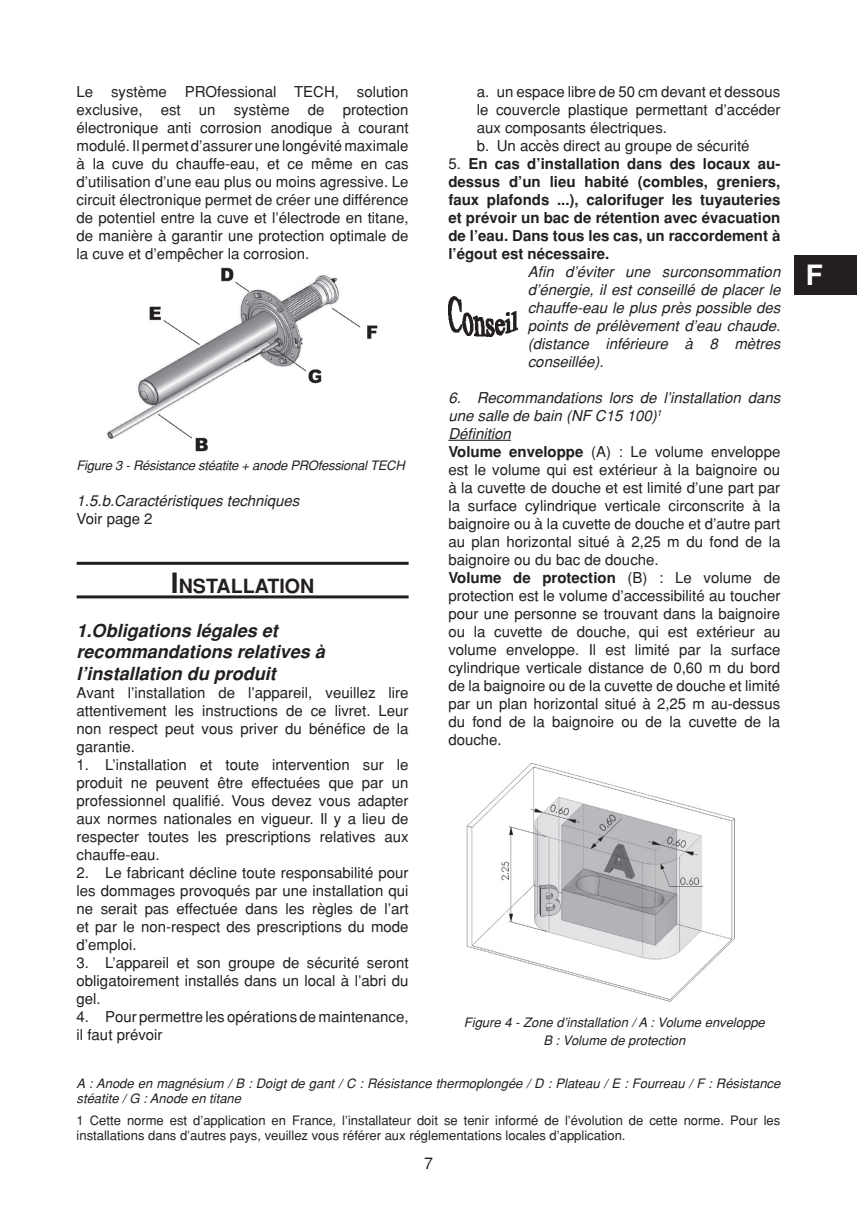
<style>
.page{position:relative;width:857px;height:1225px;background:#fff}
.page>*{position:absolute;margin:0;border:0;box-sizing:border-box;transform-origin:0 0}
.t1{font:700 28px "Helvetica";color:#fff}
.t2{font:700 19.6px "Helvetica";color:#231f20}
.t3{font:italic 700 18px/21.6px "Helvetica";color:#231f20}
.t4{font:16px "Helvetica";color:#231f20}
.t5{font:15px/18px "Helvetica";color:#231f20;text-align:justify}
.t6{font:700 15px/18px "Helvetica";color:#231f20;text-align:justify}
.t7{font:italic 15px/18px "Helvetica";color:#231f20;text-align:justify}
.t8{font:13px/15.6px "Helvetica";color:#231f20}
.t9{font:italic 13px/18px "Helvetica";color:#231f20;text-align:center}
.t10{font:italic 13px "Helvetica";letter-spacing:-.02em;color:#231f20}
.s1{font-weight:400}
.s2{font-style:italic}
.s3{font-weight:700}
.s4{font-size:28px}
</style>
<div class="page">
<div style="left:794px;top:255px;width:62px;height:40px;background:#231f20"></div>
<hr style="left:77px;top:562px;width:331px;height:3px;background:#231f20">
<hr style="left:77px;top:595px;width:331px;height:3px;background:#231f20">
<img style="left:107px;top:267px;width:271px;height:185px">
<hr style="left:448px;top:440px;width:62px;height:1px;background:#231f20">
<img style="left:466px;top:762px;width:269px;height:240px">
<img style="left:448px;top:296px;width:69px;height:40px">
<p class="t5" style="left:77px;top:82px;width:333px">Le système PROfessional TECH, solution exclusive, est un système de protection électronique anti corrosion anodique à courant modulé. Il permet d’assurer une longévité maximale à la cuve du chauffe-eau, et ce même en cas d’utilisation d’une eau plus ou moins agressive. Le circuit électronique permet de créer une différence de potentiel entre la cuve et l’électrode en titane, de manière à garantir une protection optimale de la cuve et d’empêcher la corrosion.</p>
<p class="t5" style="left:476px;top:82px;width:305px;text-align:left">a. un espace libre de 50 cm devant et dessous le couvercle plastique permettant d’accéder aux composants électriques.<br>b. Un accès direct au groupe de sécurité</p>
<p class="t6" style="left:448px;top:154px;width:333px"><span class="s1">5.</span> En cas d’installation dans des locaux au&shy;dessus d’un lieu habité (combles, greniers, faux plafonds ...), calorifuger les tuyauteries et prévoir un bac de rétention avec évacuation de l’eau. Dans tous les cas, un raccordement à l’égout est nécessaire.</p>
<p class="t7" style="left:527px;top:262px;width:254px">Afin d’éviter une surconsommation d’énergie, il est conseillé de placer le chauffe-eau le plus près possible des points de prélèvement d’eau chaude. (distance inférieure à 8 mètres conseillée).</p>
<p class="t5" style="left:448px;top:388px;width:333px;text-align:left"><span class="s2">6. Recommandations lors de l’installation dans une salle de bain (NF C15 100)</span><sup>1<br></sup><span class="s2">Définition<br></span><span class="s3">Volume enveloppe</span> (A) : Le volume enveloppe est le volume qui est extérieur à la baignoire ou à la cuvette de douche et est limité d’une part par la surface cylindrique verticale circonscrite à la baignoire ou à la cuvette de douche et d’autre part au plan horizontal situé à 2,25 m du fond de la baignoire ou du bac de douche.<br><span class="s3">Volume de protection</span> (B) : Le volume de protection est le volume d’accessibilité au toucher pour une personne se trouvant dans la baignoire ou la cuvette de douche, qui est extérieur au volume enveloppe. Il est limité par la surface cylindrique verticale distance de 0,60 m du bord de la baignoire ou de la cuvette de douche et limité par un plan horizontal situé à 2,25 m au-dessus du fond de la baignoire ou de la cuvette de la douche.</p>
<p class="t10" style="left:77px;top:457px;width:329px">Figure 3 - Résistance stéatite + anode PROfessional TECH</p>
<p class="t7" style="left:77px;top:491px;width:224px">1.5.b.Caractéristiques techniques</p>
<p class="t5" style="left:77px;top:509px;width:77px">Voir page 2</p>
<h2 class="t2" style="left:171px;top:575px;width:145px"><span class="s4">I</span>NSTALLATION</h2>
<p class="t3" style="left:77px;top:619px;width:250px">1.Obligations légales et recommandations relatives à l’installation du produit</p>
<p class="t5" style="left:77px;top:683px;width:333px">Avant l’installation de l’appareil, veuillez lire attentivement les instructions de ce livret. Leur non respect peut vous priver du bénéfice de la garantie.</p>
<p class="t5" style="left:77px;top:755px;width:333px">1. L’installation et toute intervention sur le produit ne peuvent être effectuées que par un professionnel qualifié. Vous devez vous adapter aux normes nationales en vigueur. Il y a lieu de respecter toutes les prescriptions relatives aux chauffe-eau.</p>
<p class="t5" style="left:77px;top:863px;width:333px">2. Le fabricant décline toute responsabilité pour les dommages provoqués par une installation qui ne serait pas effectuée dans les règles de l’art et par le non-respect des prescriptions du mode d’emploi.</p>
<p class="t5" style="left:77px;top:953px;width:333px">3. L’appareil et son groupe de sécurité seront obligatoirement installés dans un local à l’abri du gel.</p>
<p class="t5" style="left:77px;top:1007px;width:333px">4. Pour permettre les opérations de maintenance, il faut prévoir</p>
<p class="t9" style="left:463px;top:1013px;width:302px">Figure 4 - Zone d’installation / A : Volume enveloppe<br>B : Volume de protection</p>
<p class="t9" style="left:77px;top:1075px;width:704px;line-height:15.6px;text-align:left">A : Anode en magnésium / B : Doigt de gant / C : Résistance thermoplongée / D : Plateau / E : Fourreau / F : Résistance stéatite / G : Anode en titane</p>
<p class="t8" style="left:77px;top:1112px;width:704px">1 Cette norme est d’application en France, l’installateur doit se tenir informé de l’évolution de cette norme. Pour les installations dans d’autres pays, veuillez vous référer aux réglementations locales d’application.</p>
<p class="t4" style="left:424px;top:1154px;width:10px">7</p>
<h1 class="t1" style="left:805px;top:259px;width:19px">F</h1>
</div>
